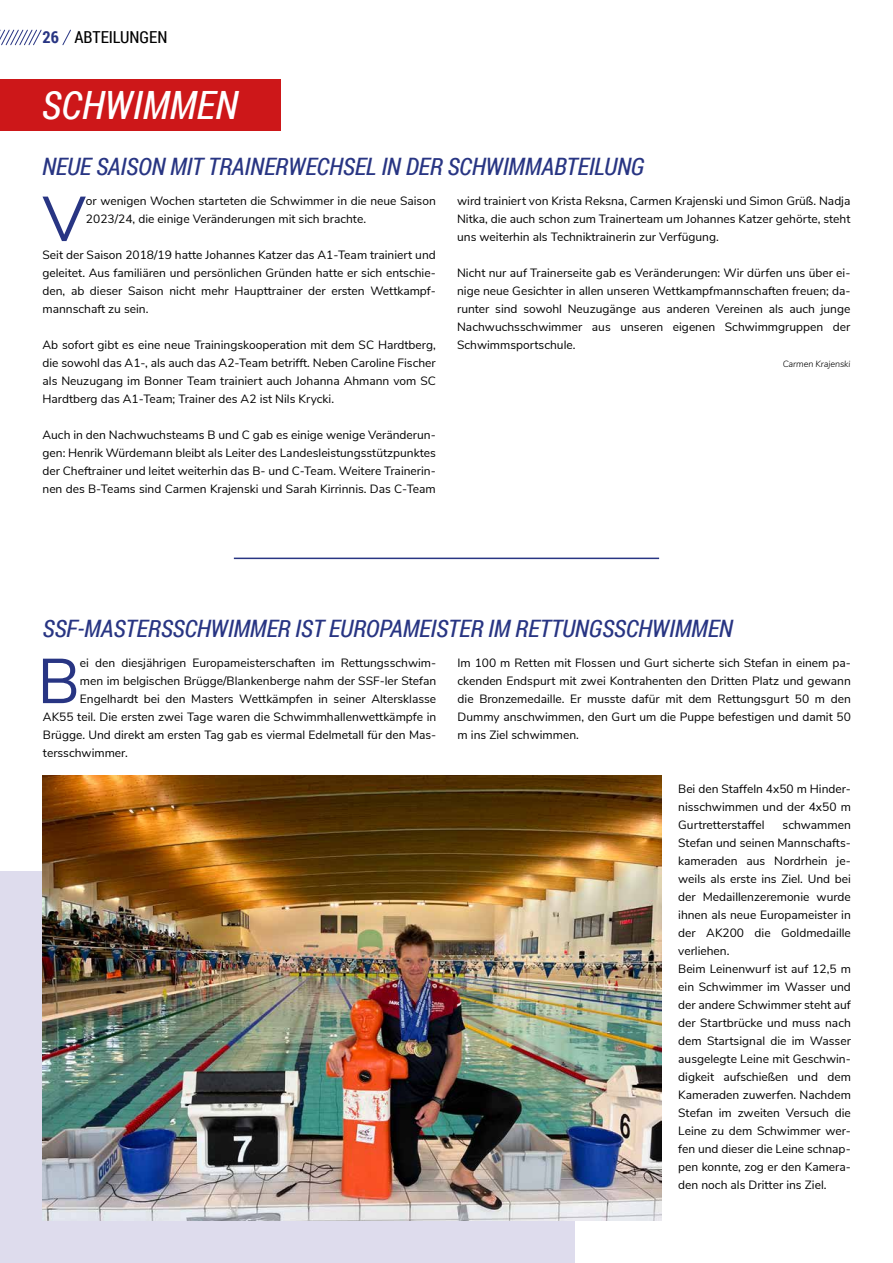
<style>
.page{position:relative;width:893px;height:1263px;background:#fff}
.page>*{position:absolute;margin:0;border:0;box-sizing:border-box;transform-origin:0 0}
.t1{font:63px "Nunito Sans";color:#283583}
.t2{font:italic 39px "Roboto Condensed";color:#fff}
.t3{font:italic 24px "Roboto Condensed";letter-spacing:-.01em;color:#283583}
.t4{font:16.5px "Roboto Condensed";color:#000}
.t5{font:12px/18px "Nunito Sans";color:#000;text-align:justify}
.t6{font:italic 300 9px "Nunito Sans";letter-spacing:-.01em;color:#000}
.s1{font-weight:700;color:#283583}
</style>
<div class="page">
<div style="left:0;top:79px;width:281px;height:51px;background:#cd1719"></div>
<div style="left:0;top:871px;width:574px;height:392px;background:#dedced"></div>
<img style="left:43px;top:775px;width:618px;height:445px">
<hr style="left:234px;top:558px;width:425px;height:1px;background:#283583">
<svg style="left:0;top:29px;width:42px;height:17px"></svg>
<svg style="left:62px;top:29px;width:9px;height:17px"></svg>
<h3 class="t4" style="left:43px;top:26px;width:126px"><span class="s1">26</span> ABTEILUNGEN</h3>
<h2 class="t2" style="left:41px;top:78px;width:198px">SCHWIMMEN</h2>
<h3 class="t3" style="left:42px;top:150px;width:604px">NEUE SAISON MIT TRAINERWECHSEL IN DER SCHWIMMABTEILUNG</h3>
<h1 class="t1" style="left:42px;top:173px;width:45px">V</h1>
<p class="t5" style="left:86px;top:191px;width:351px">or wenigen Wochen starteten die Schwimmer in die neue Saison<br>2023/24, die einige Veränderungen mit sich brachte.</p>
<p class="t5" style="left:43px;top:245px;width:395px">Seit der Saison 2018/19 hatte Johannes Katzer das A1-Team trainiert und geleitet. Aus familiären und persönlichen Gründen hatte er sich entschie&shy;den, ab dieser Saison nicht mehr Haupttrainer der ersten Wettkampf&shy;mannschaft zu sein.</p>
<p class="t5" style="left:43px;top:335px;width:395px">Ab sofort gibt es eine neue Trainingskooperation mit dem SC Hardtberg, die sowohl das A1-, als auch das A2-Team betrifft. Neben Caroline Fischer als Neuzugang im Bonner Team trainiert auch Johanna Ahmann vom SC Hardtberg das A1-Team; Trainer des A2 ist Nils Krycki.</p>
<p class="t5" style="left:43px;top:425px;width:395px">Auch in den Nachwuchsteams B und C gab es einige wenige Veränderun&shy;gen: Henrik Würdemann bleibt als Leiter des Landesleistungsstützpunktes der Cheftrainer und leitet weiterhin das B- und C-Team. Weitere Trainerin&shy;nen des B-Teams sind Carmen Krajenski und Sarah Kirrinnis. Das C-Team</p>
<p class="t5" style="left:457px;top:191px;width:395px">wird trainiert von Krista Reksna, Carmen Krajenski und Simon Grüß. Nadja Nitka, die auch schon zum Trainerteam um Johannes Katzer gehörte, steht uns weiterhin als Techniktrainerin zur Verfügung.</p>
<p class="t5" style="left:457px;top:263px;width:395px">Nicht nur auf Trainerseite gab es Veränderungen: Wir dürfen uns über ei&shy;nige neue Gesichter in allen unseren Wettkampfmannschaften freuen; da&shy;runter sind sowohl Neuzugänge aus anderen Vereinen als auch junge Nachwuchsschwimmer aus unseren eigenen Schwimmgruppen der Schwimmsportschule.</p>
<p class="t6" style="left:783px;top:357px;width:69px">Carmen Krajenski</p>
<h3 class="t3" style="left:43px;top:612px;width:692px">SSF-MASTERSSCHWIMMER IST EUROPAMEISTER IM RETTUNGSSCHWIMMEN</h3>
<h1 class="t1" style="left:37px;top:635px;width:44px">B</h1>
<p class="t5" style="left:80px;top:653px;width:358px">ei den diesjährigen Europameisterschaften im Rettungsschwim-</p>
<p class="t5" style="left:80px;top:671px;width:358px">men im belgischen Brügge/Blankenberge nahm der SSF-ler Stefan</p>
<p class="t5" style="left:80px;top:689px;width:358px">Engelhardt bei den Masters Wettkämpfen in seiner Altersklasse</p>
<p class="t5" style="left:43px;top:707px;width:395px">AK55 teil. Die ersten zwei Tage waren die Schwimmhallenwettkämpfe in</p>
<p class="t5" style="left:43px;top:725px;width:395px">Brügge. Und direkt am ersten Tag gab es viermal Edelmetall für den Mas-</p>
<p class="t5" style="left:43px;top:743px;width:87px">tersschwimmer.</p>
<p class="t5" style="left:458px;top:653px;width:395px">Im 100 m Retten mit Flossen und Gurt sicherte sich Stefan in einem pa&shy;ckenden Endspurt mit zwei Kontrahenten den Dritten Platz und gewann die Bronzemedaille. Er musste dafür mit dem Rettungsgurt 50 m den Dummy anschwimmen, den Gurt um die Puppe befestigen und damit 50 m ins Ziel schwimmen.</p>
<p class="t5" style="left:678px;top:779px;width:174px">Bei den Staffeln 4x50 m Hinder&shy;nisschwimmen und der 4x50 m Gurtretterstaffel</p>
<p class="t5" style="left:678px;top:815px;width:174px;text-align:left;text-indent:104px">schwammen<br>Stefan und seinen Mannschafts&shy;kameraden aus Nordrhein je&shy;weils als erste ins Ziel. Und bei der Medaillenzeremonie wurde ihnen als neue Europameister in der AK200 die Goldmedaille verliehen.<br>Beim Leinenwurf ist auf 12,5 m ein Schwimmer im Wasser und der andere Schwimmer steht auf der Startbrücke und muss nach dem Startsignal die im Wasser ausgelegte Leine mit Geschwin&shy;digkeit aufschießen und dem<br>Kameraden zuwerfen. Nachdem<br>Stefan im zweiten Versuch die<br>Leine zu dem Schwimmer wer&shy;fen und dieser die Leine schnap&shy;pen konnte, zog er den Kamera&shy;den noch als Dritter ins Ziel.</p>
</div>
